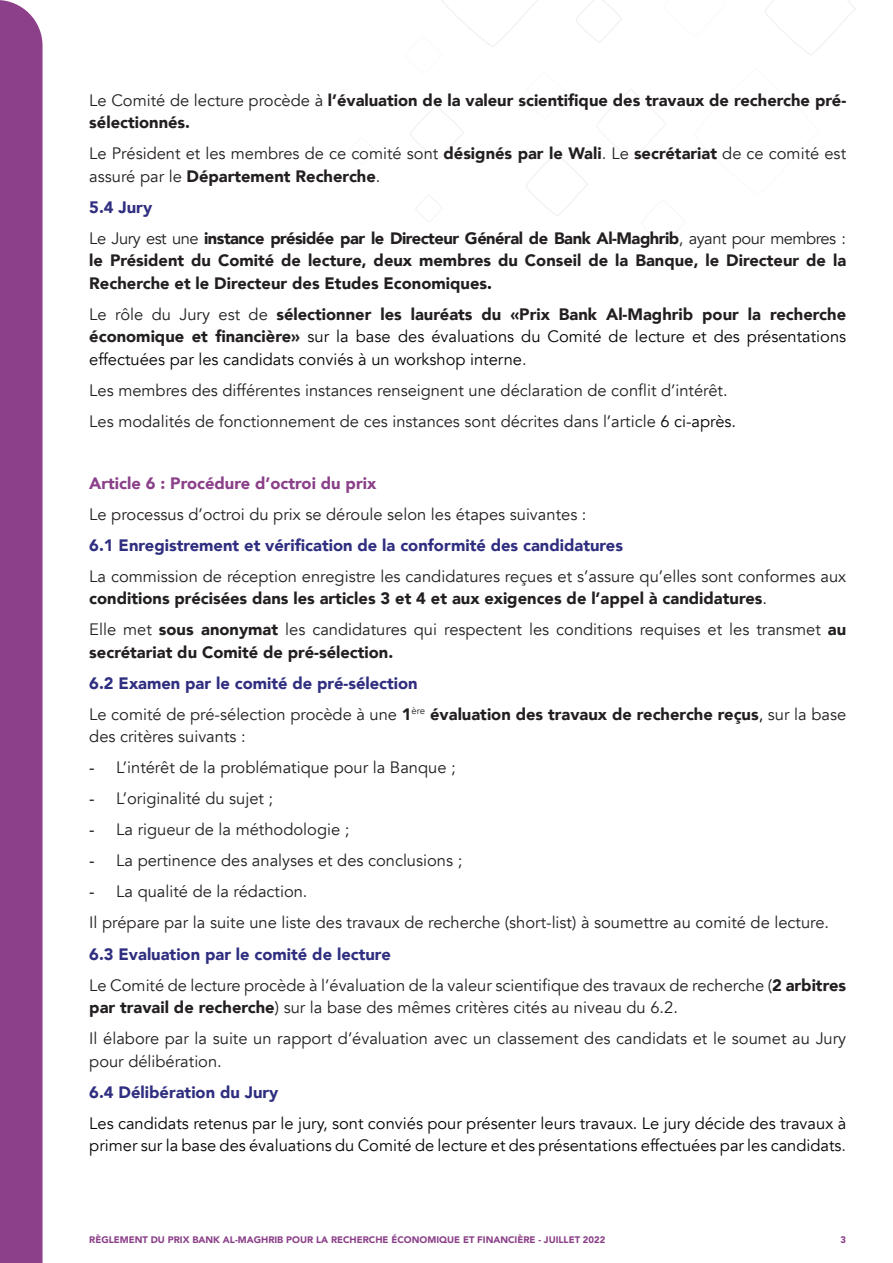
<style>
.page{position:relative;width:893px;height:1263px;background:#fff}
.page>*{position:absolute;margin:0;border:0;box-sizing:border-box;transform-origin:0 0}
.t1{font:16.5px/31px "Avenir";color:#231f20}
.t2{font:16.5px/22.5px "Avenir";color:#040503;text-align:justify}
.t3{font:900 16.5px/22.5px "Avenir";color:#231f20}
.t4{font:900 16.5px/31px "Avenir";letter-spacing:-.03em;color:#231f20}
.t5{font:900 16.5px "Avenir";color:#2f2e80}
.t6{font:900 16.5px "Avenir";color:#8b4089}
.t7{font:900 9.45px "Avenir";color:#8b4089}
.s1{font-weight:400}
.s2{font-weight:900}
.s3{color:#2f2e80}
.s4{color:#040503}
.s5{color:#231f20}
.s6{font-weight:900;color:#231f20}
.s7{font-weight:900;color:#2f2e80}
.s8{font-family:"Times New Roman"}
</style>
<div class="page">
<div style="left:0;top:0;width:43px;height:1263px;background:#8b4089"></div>
<svg style="left:765px;top:0;width:91px;height:55px"></svg>
<svg style="left:441px;top:0;width:97px;height:47px"></svg>
<div style="left:525px;top:153px;width:63px;height:64px;border:1px solid #4a266b;border-radius:50%"></div>
<div style="left:596px;top:89px;width:71px;height:71px;border:1px solid #894088;border-radius:50%"></div>
<div style="left:521px;top:72px;width:48px;height:47px;border:1px solid #d5c596;border-radius:50%"></div>
<svg style="left:576px;top:0;width:46px;height:43px"></svg>
<div style="left:404px;top:36px;width:39px;height:38px;border:1px solid #d5c596;border-radius:50%"></div>
<div style="left:409px;top:105px;width:55px;height:55px;border:1px solid #4a266b;border-radius:50%"></div>
<div style="left:415px;top:194px;width:28px;height:29px;border:1px solid #894088;border-radius:50%"></div>
<div style="left:348px;top:137px;width:28px;height:28px;border:1px solid #ccaecd;border-radius:50%"></div>
<div style="left:640px;top:199px;width:46px;height:46px;border:1px solid #af81b0;border-radius:50%"></div>
<p class="t3" style="left:89px;top:88px;width:758px"><span class="s1">Le Comité de lecture procède à</span> l’évaluation de la valeur scientifique des travaux de recherche pré&shy;sélectionnés.</p>
<p class="t1" style="left:89px;top:143px;width:758px;line-height:22.5px">Le Président et les membres de ce comité sont <span class="s2">désignés par le Wali</span>. Le <span class="s2">secrétariat</span> de ce comité est assuré par le <span class="s2">Département Recherche</span>.</p>
<p class="t4" style="left:89px;top:191px;width:758px"><span class="s3">5.4 Jury<br></span><span class="s1">Le Jury est une</span> instance présidée par le Directeur Général de Bank Al-Maghrib<span class="s1">, ayant pour membres :</span></p>
<p class="t3" style="left:89px;top:249px;width:758px">le Président du Comité de lecture, deux membres du Conseil de la Banque, le Directeur de la<br>Recherche et le Directeur des Etudes Economiques<span class="s4">.</span></p>
<p class="t2" style="left:89px;top:303px;width:758px"><span class="s5">Le rôle du Jury est de</span> <span class="s6">sélectionner les lauréats du «Prix Bank Al-Maghrib pour la recherche économique et financière»</span> sur la base des évaluations du Comité de lecture et des présentations effectuées par les candidats conviés à un workshop interne<span class="s5">.</span></p>
<p class="t1" style="left:89px;top:375px;width:648px">Les membres des différentes instances renseignent une déclaration de conflit d’intérêt.<br>Les modalités de fonctionnement de ces instances sont décrites dans l’article <span class="s4">6 ci-après.</span></p>
<p class="t6" style="left:89px;top:469px;width:288px">Article 6 : Procédure d’octroi du prix</p>
<p class="t1" style="left:89px;top:499px;width:499px">Le processus d’octroi du prix se déroule selon les étapes suivantes :</p>
<p class="t5" style="left:89px;top:531px;width:535px">6.1 Enregistrement et vérification de la conformité des candidatures</p>
<p class="t1" style="left:89px;top:565px;width:758px;line-height:22.5px">La commission de réception enregistre les candidatures reçues et s’assure qu’elles sont conformes aux <span class="s2">conditions précisées dans les articles 3 et 4 et aux exigences de l’appel à candidatures</span>.</p>
<p class="t1" style="left:89px;top:619px;width:758px;line-height:22.5px">Elle met <span class="s2">sous anonymat</span> les candidatures qui respectent les conditions requises et les transmet <span class="s2">au secrétariat du Comité de pré-sélection.</span></p>
<p class="t1" style="left:89px;top:668px;width:758px"><span class="s7">6.2 Examen par le comité de pré-sélection<br></span>Le comité de pré-sélection procède à une <span class="s2">1</span><sup>ère</sup> <span class="s2">évaluation des travaux de recherche reçus</span><span class="s4">,</span> sur la base</p>
<p class="t1" style="left:89px;top:721px;width:158px">des critères suivants :</p>
<p class="t1" style="left:89px;top:752px;width:368px"><span class="s8">-</span> L’intérêt de la problématique pour la Banque ;</p>
<p class="t1" style="left:89px;top:783px;width:185px"><span class="s8">-</span> L’originalité du sujet ;</p>
<p class="t1" style="left:89px;top:814px;width:262px"><span class="s8">-</span> La rigueur de la méthodologie ;</p>
<p class="t1" style="left:89px;top:845px;width:374px"><span class="s8">-</span> La pertinence des analyses et des conclusions ;</p>
<p class="t1" style="left:89px;top:876px;width:741px"><span class="s8">-</span> La qualité de la rédaction.<br>Il prépare par la suite une liste des travaux de recherche (short-list) à soumettre au comité de lecture.</p>
<p class="t1" style="left:89px;top:938px;width:758px"><span class="s7">6.3 Evaluation par le comité de lecture<br></span>Le Comité de lecture procède à l’évaluation de la valeur scientifique des travaux de recherche (<span class="s2">2 arbitres</span></p>
<p class="t1" style="left:89px;top:992px;width:758px"><span class="s2">par travail de recherche</span>) sur la base des mêmes critères cités au niveau du 6.2.<br>Il élabore par la suite un rapport d’évaluation avec un classement des candidats et le soumet au Jury</p>
<p class="t1" style="left:89px;top:1045px;width:134px">pour délibération.</p>
<p class="t5" style="left:89px;top:1078px;width:191px">6.4 Délibération du Jury</p>
<p class="t2" style="left:89px;top:1112px;width:758px">Les candidats retenus par le jury, sont conviés pour présenter leurs travaux. Le jury décide des travaux à primer sur la base des évaluations du Comité de lecture et des présentations effectuées par les candidats<span class="s5">.</span></p>
<p class="t7" style="left:89px;top:1231px;width:518px">RÈGLEMENT DU PRIX BANK AL-MAGHRIB POUR LA RECHERCHE ÉCONOMIQUE ET FINANCIÈRE - JUILLET 2022</p>
<p class="t7" style="left:841px;top:1231px;width:7px">3</p>
</div>
